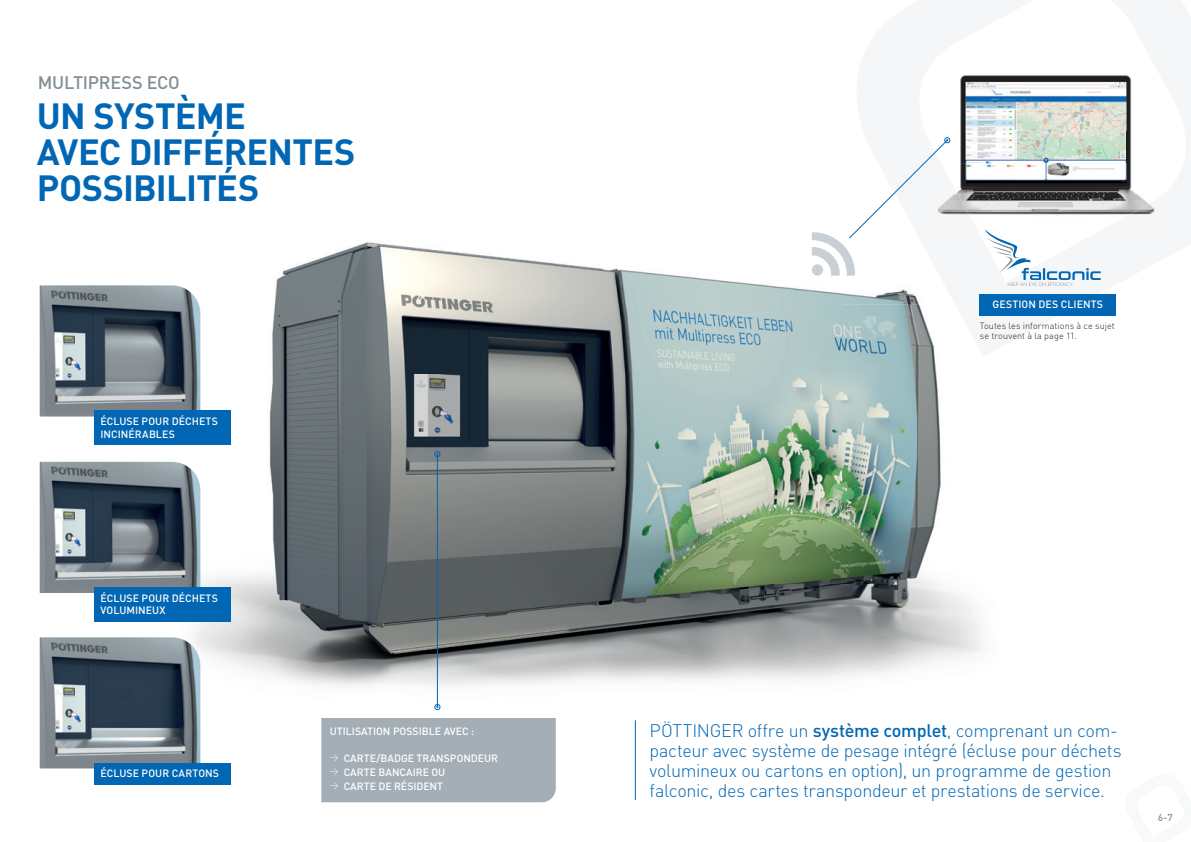
<style>
.page{position:relative;width:1191px;height:842px;background:#fff}
.page>*{position:absolute;margin:0;border:0;box-sizing:border-box;transform-origin:0 0}
.t1{font:700 36px/36px "DIN";letter-spacing:-.02em;color:#0166b3}
.t2{font:300 18px/20px "DIN";letter-spacing:-.015em;color:#0166b3}
.t3{font:500 18px "DIN";letter-spacing:-.015em;color:#828f96}
.t4{font:500 10.5px/14px "DIN";color:#fff}
.t5{font:500 10px "DIN";color:#828f96}
.t6{font:300 9px/10.8px "DIN";letter-spacing:.01em;color:#231f20}
.s1{font-weight:300;font-size:8.5px}
.s2{font-weight:500}
</style>
<div class="page">
<img style="left:124px;top:242px;width:859px;height:482px">
<img style="left:917px;top:242px;width:105px;height:84px">
<img style="left:1022px;top:315px;width:35px;height:1px">
<img style="left:967px;top:326px;width:16px;height:31px">
<hr style="left:635px;top:720px;width:1px;height:80px;background:#0166b3">
<img style="left:960px;top:75px;width:166px;height:88px">
<img style="left:1126px;top:75px;width:15px;height:122px">
<img style="left:958px;top:163px;width:168px;height:31px">
<img style="left:975px;top:194px;width:151px;height:21px">
<img style="left:951px;top:194px;width:24px;height:24px">
<img style="left:1110px;top:197px;width:48px;height:21px">
<svg style="left:984px;top:229px;width:116px;height:57px"></svg>
<div style="left:979px;top:294px;width:136px;height:21px;background:#0166b3"></div>
<svg style="left:812px;top:137px;width:139px;height:139px"></svg>
<div style="left:812px;top:264px;width:11px;height:12px;background:#c9cfd4;border-radius:50%"></div>
<div style="left:321px;top:718px;width:235px;height:84px;background:#a4aeb6"></div>
<hr style="left:437px;top:454px;width:1px;height:253px;background:#0166b3">
<svg style="left:434px;top:703px;width:7px;height:7px"></svg>
<svg style="left:434px;top:450px;width:7px;height:7px"></svg>
<img style="left:40px;top:285px;width:160px;height:131px">
<div style="left:95px;top:411px;width:136px;height:34px;background:#0166b3"></div>
<img style="left:40px;top:637px;width:160px;height:131px">
<div style="left:95px;top:763px;width:136px;height:21px;background:#0166b3"></div>
<img style="left:40px;top:462px;width:160px;height:131px">
<div style="left:95px;top:587px;width:136px;height:34px;background:#0166b3"></div>
<p class="t3" style="left:38px;top:71px;width:144px">MULTIPRESS ECO</p>
<h1 class="t1" style="left:37px;top:97px;width:320px">UN SYSTÈME<br>AVEC DIFFÉRENTES<br>POSSIBILITÉS</h1>
<p class="t4" style="left:101px;top:415px;width:119px;line-height:12.6px">ÉCLUSE POUR DÉCHETS<br>INCINÉRABLES</p>
<p class="t4" style="left:101px;top:591px;width:119px;line-height:12.6px">ÉCLUSE POUR DÉCHETS<br>VOLUMINEUX</p>
<p class="t4" style="left:101px;top:766px;width:120px">ÉCLUSE POUR CARTONS</p>
<p class="t4" style="left:330px;top:724px;width:146px">UTILISATION POSSIBLE AVEC :</p>
<p class="t4" style="left:330px;top:751px;width:170px"><span class="s1">&gt;</span> CARTE/BADGE TRANSPONDEUR <span class="s1">&gt;</span> CARTE BANCAIRE OU<br><span class="s1">&gt;</span> CARTE DE RÉSIDENT</p>
<p class="t4" style="left:992px;top:297px;width:112px">GESTION DES CLIENTS</p>
<p class="t6" style="left:979px;top:320px;width:136px">Toutes les informations à ce sujet se trouvent à la page 11.</p>
<p class="t2" style="left:649px;top:720px;width:473px">PÖTTINGER offre un <span class="s2">système complet</span>, comprenant un com&shy;pacteur avec système de pesage intégré (écluse pour déchets volumineux ou cartons en option), un programme de gestion falconic, des cartes transpondeur et prestations de service.</p>
<p class="t5" style="left:1158px;top:811px;width:16px">6-7</p>
</div>
